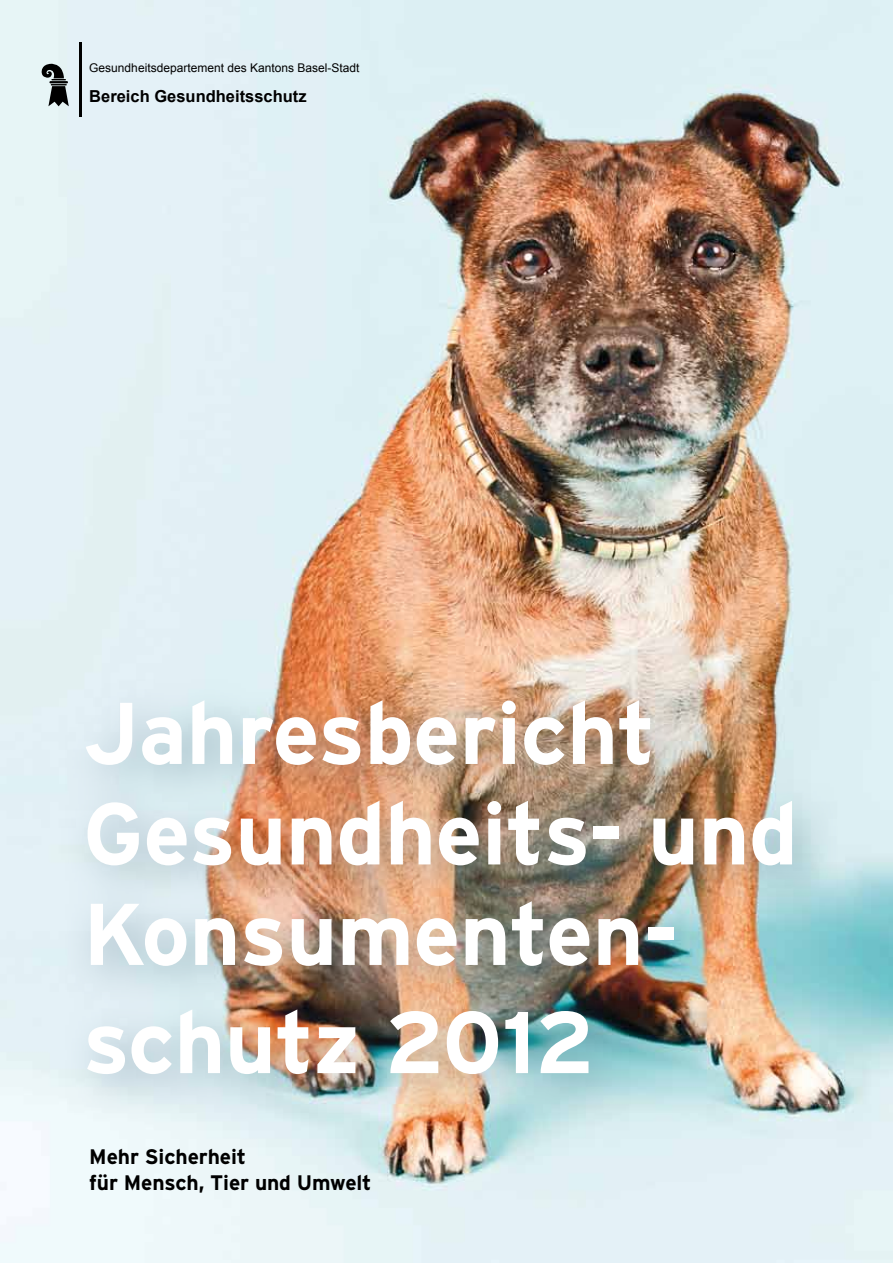
<style>
.page{position:relative;width:893px;height:1263px;background:#fff}
.page>*{position:absolute;margin:0;border:0;box-sizing:border-box;transform-origin:0 0}
.t1{font:700 87.3px/100.5px "Interstate";letter-spacing:-.005em;color:#fff}
.t2{font:700 21px/25.5px "Interstate";letter-spacing:-.005em;color:#000}
.t3{font:700 16.5px "Arial";color:#000}
.t4{font:12px "Arial";color:#000}
</style>
<div class="page">
<img style="left:0;top:0;width:893px;height:1263px">
<div style="left:61px;top:676px;width:780px;height:445px;background:#7a96a4;opacity:.55"></div>
<svg style="left:41px;top:63px;width:28px;height:43px"></svg>
<hr style="left:79px;top:43px;width:3px;height:74px;background:#000">
<p class="t4" style="left:89px;top:60px;width:272px">Gesundheitsdepartement des Kantons Basel-Stadt</p>
<p class="t3" style="left:89px;top:85px;width:219px">Bereich Gesundheitsschutz</p>
<p class="t1" style="left:83px;top:682px;width:717px">Jahresbericht<br>Gesundheits- und<br>Konsumenten-</p>
<p class="t1" style="left:83px;top:991px;width:513px">schutz 2012</p>
<p class="t2" style="left:89px;top:1144px;width:284px">Mehr Sicherheit<br>für Mensch, Tier und Umwelt</p>
</div>
